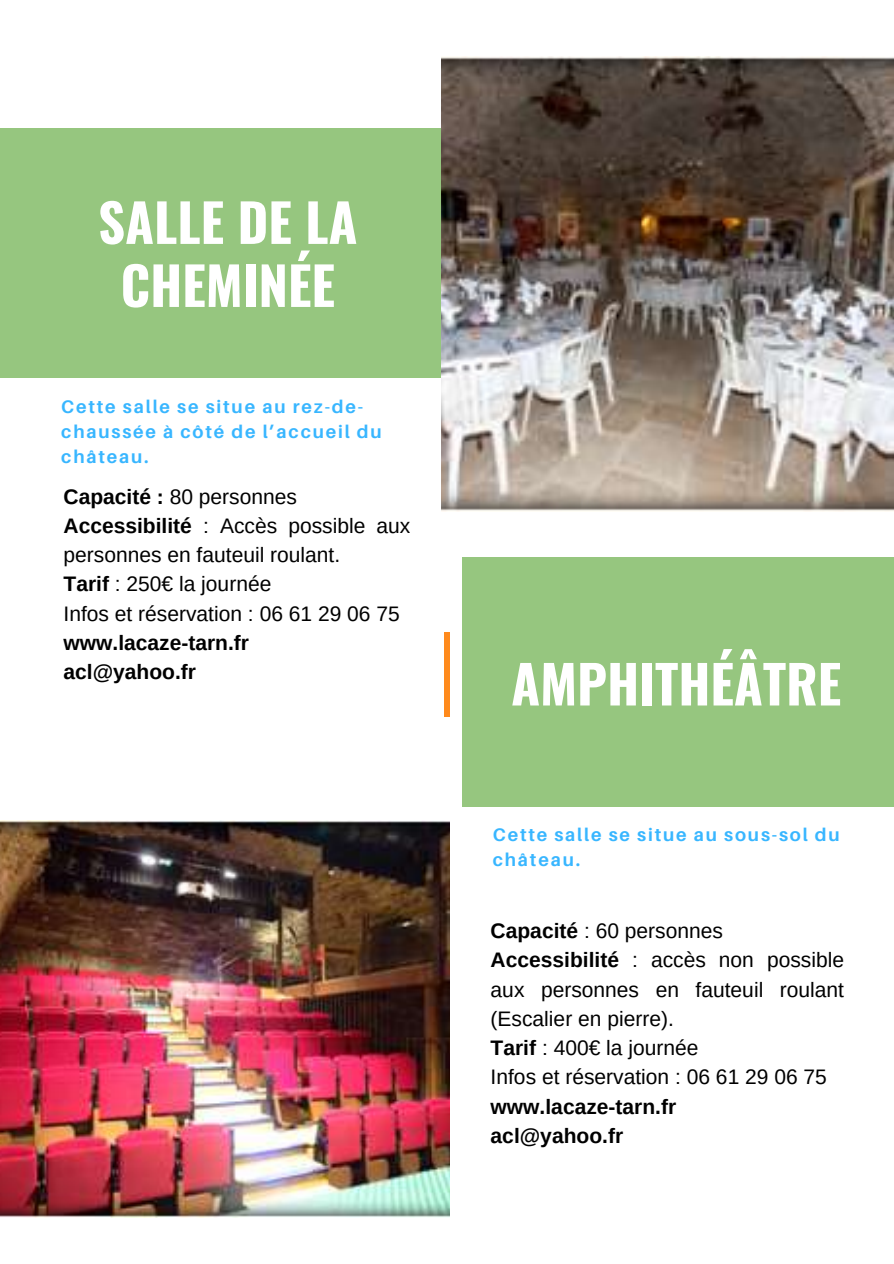
<style>
.page{position:relative;width:894px;height:1264px;background:#fff}
.page>*{position:absolute;margin:0;border:0;box-sizing:border-box;transform-origin:0 0}
.t1{font:700 52.5px/63px "Oswald";color:#fff;text-align:center}
.t2{font:21px/29.2px "Arimo";color:#000}
.t3{font:700 21px/29.2px "Arimo";color:#000}
.t4{font:700 18.15px/25.2px "Aileron";letter-spacing:.1em;color:#38b6ff}
.s1{font-weight:700}
</style>
<div class="page">
<img style="left:0;top:820px;width:449px;height:397px">
<div style="left:0;top:128px;width:462px;height:250px;background:#96c67f"></div>
<img style="left:441px;top:56px;width:452px;height:455px">
<div style="left:462px;top:557px;width:431px;height:250px;background:#96c67f"></div>
<div style="left:444px;top:632px;width:5px;height:84px;background:#ff8a1c"></div>
<h1 class="t1" style="left:98px;top:189px;width:261px">SALLE DE LA<br>CHEMINÉE</h1>
<p class="t4" style="left:61px;top:394px;width:322px">Cette salle se situe au rez-de&shy;chaussée à côté de l’accueil du château.</p>
<p class="t2" style="left:63px;top:481px;width:348px"><span class="s1">Capacité :</span> 80 personnes<br><span class="s1">Accessibilité</span> : Accès possible aux personnes en fauteuil roulant.<br><span class="s1">Tarif</span> : 250€ la journée<br>Infos et réservation : 06 61 29 06 75</p>
<p class="t3" style="left:63px;top:628px;width:187px">www.lacaze-tarn.fr acl@yahoo.fr</p>
<h1 class="t1" style="left:511px;top:650px;width:331px">AMPHITHÉÂTRE</h1>
<p class="t4" style="left:492px;top:821px;width:348px">Cette salle se situe au sous-sol du château.</p>
<p class="t2" style="left:490px;top:916px;width:355px"><span class="s1">Capacité</span> : 60 personnes<br><span class="s1">Accessibilité</span> : accès non possible aux personnes en fauteuil roulant (Escalier en pierre).<br><span class="s1">Tarif</span> : 400€ la journée<br>Infos et réservation : 06 61 29 06 75</p>
<p class="t3" style="left:490px;top:1091px;width:187px">www.lacaze-tarn.fr acl@yahoo.fr</p>
</div>
